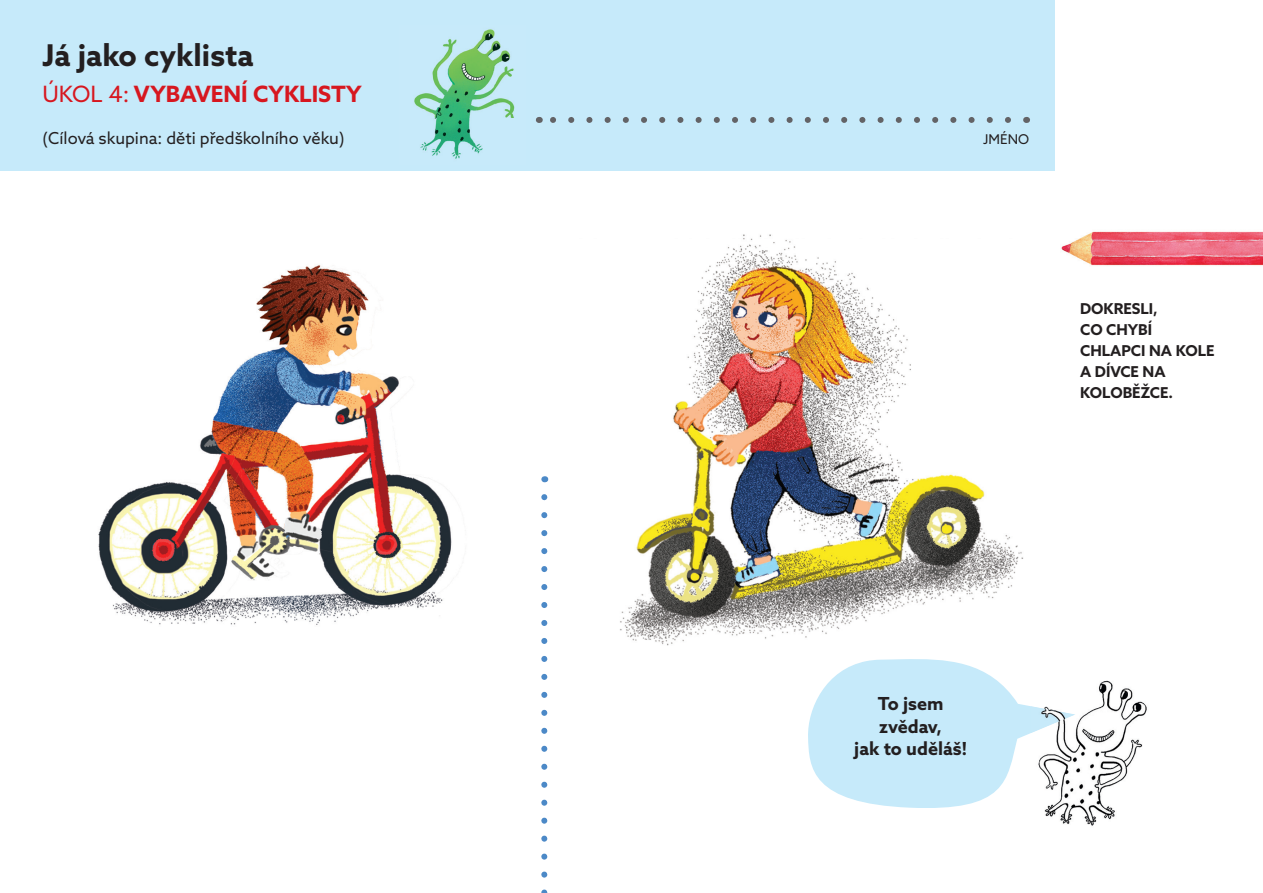
<style>
.page{position:relative;width:1263px;height:893px;background:#fff}
.page>*{position:absolute;margin:0;border:0;box-sizing:border-box;transform-origin:0 0}
.t1{font:700 30px "Azo Sans";color:#231f20}
.t2{font:700 22.5px "Azo Sans";color:#d7171f}
.t3{font:700 18px/22.5px "Azo Sans";color:#231f20;text-align:center}
.t4{font:16.5px "Azo Sans";color:#231f20}
.t5{font:700 15px/21px "Azo Sans";color:#231f20}
.t6{font:13.5px "Azo Sans";color:#231f20}
.s1{font-weight:400}
</style>
<div class="page">
<div style="left:0;top:0;width:1054px;height:170px;background:#c6eafa"></div>
<svg style="left:550px;top:117px;width:458px;height:6px"></svg>
<img style="left:414px;top:29px;width:101px;height:130px">
<img style="left:1061px;top:231px;width:202px;height:35px">
<img style="left:620px;top:234px;width:403px;height:412px">
<img style="left:98px;top:265px;width:354px;height:360px">
<svg style="left:808px;top:659px;width:223px;height:149px"></svg>
<img style="left:1038px;top:680px;width:109px;height:146px">
<img style="left:1031px;top:706px;width:44px;height:27px">
<svg style="left:541px;top:497px;width:6px;height:396px"></svg>
<h1 class="t1" style="left:43px;top:36px;width:213px">Já jako cyklista</h1>
<h2 class="t2" style="left:43px;top:79px;width:321px"><span class="s1">ÚKOL 4:</span> VYBAVENÍ CYKLISTY</h2>
<p class="t4" style="left:43px;top:127px;width:304px">(Cílová skupina: děti předškolního věku)</p>
<p class="t6" style="left:983px;top:130px;width:47px">JMÉNO</p>
<p class="t5" style="left:1080px;top:298px;width:136px">DOKRESLI,<br>CO CHYBÍ<br>CHLAPCI NA KOLE<br>A DÍVCE NA<br>KOLOBĚŽCE.</p>
<p class="t3" style="left:854px;top:692px;width:114px">To jsem zvědav,<br>jak to uděláš!</p>
</div>
